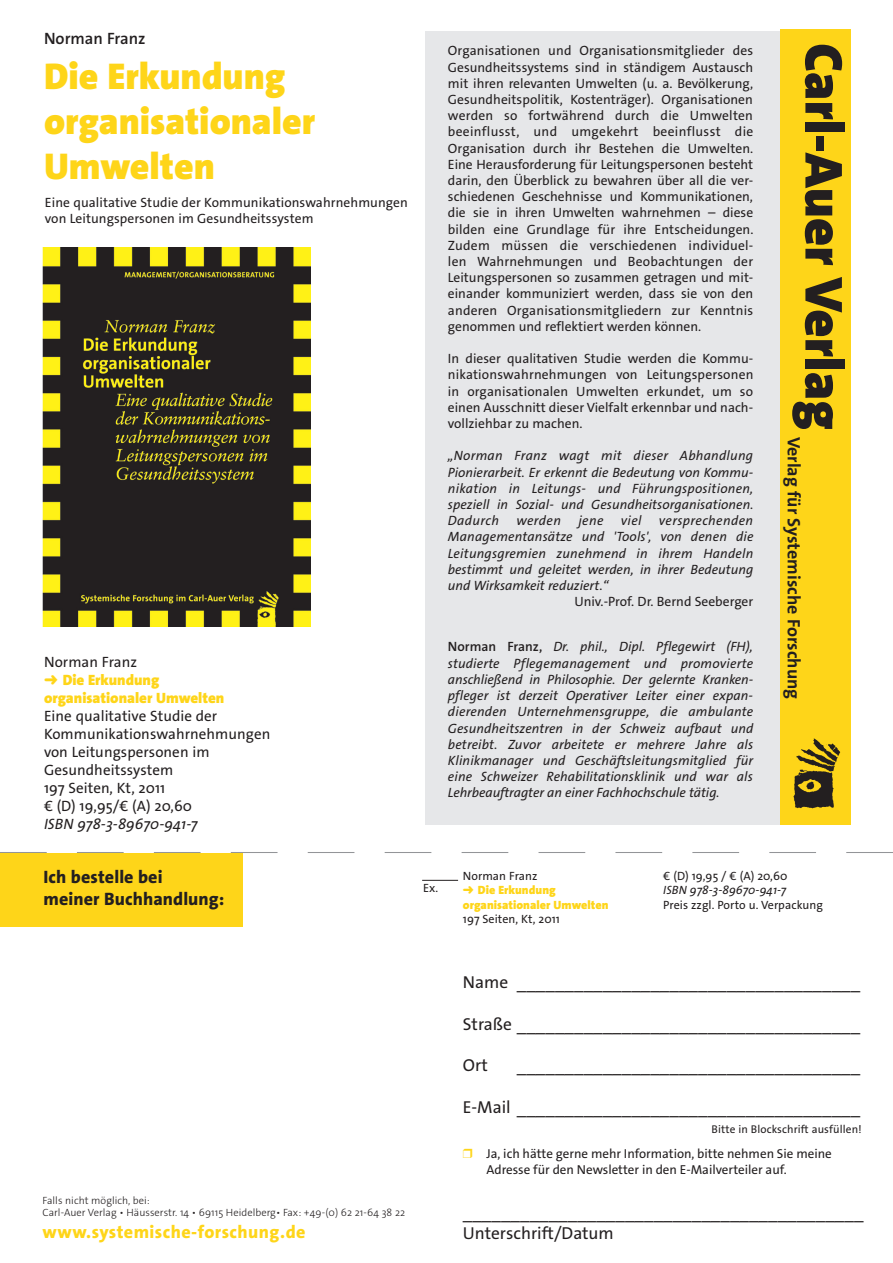
<style>
.page{position:relative;width:893px;height:1263px;background:#fff}
.page>*{position:absolute;margin:0;border:0;box-sizing:border-box;transform-origin:0 0}
.t1{font:900 54px "The Sans Os F";color:#231f20}
.t2{font:900 37.5px/45px "The Sans Os F";color:#fed519}
.t3{font:800 18px/21.6px "The Sans Os F";letter-spacing:.005em;color:#231f20}
.t4{font:700 18px "The Sans Os F";color:#231f20}
.t5{font:800 18px "The Sans Os F";letter-spacing:.025em;color:#fed519}
.t6{font:17.4px/20.9px "The Sans Os F";color:#231f20}
.t7{font:600 16.5px "The Sans Os F";color:#231f20}
.t8{font:15px/18px "The Sans Os F";letter-spacing:.005em;color:#231f20}
.t9{font:900 15px/18px "The Sans Os F";color:#fed519}
.t10{font:italic 15px "The Sans Os F";letter-spacing:.005em;color:#231f20}
.t11{font:13.5px/16.2px "The Sans Os F";color:#231f20;text-align:justify}
.t12{font:italic 13.5px/16.2px "The Sans Os F";color:#231f20;text-align:justify}
.t13{font:13.05px/15.6px "The Sans Os F";color:#231f20}
.t14{font:12px "The Sans Os F";letter-spacing:.005em;color:#231f20}
.t15{font:900 12px/14.4px "The Sans Os F";letter-spacing:.005em;color:#fed519}
.t16{font:italic 12px "The Sans Os F";letter-spacing:.005em;color:#231f20}
.t17{font:11.25px "The Sans Os F";letter-spacing:.01em;color:#231f20}
.t18{font:300 10.5px/12.6px "The Sans Os F";letter-spacing:.005em;color:#231f20}
.s1{font-weight:400;color:#231f20}
.s2{font-weight:600;font-style:normal}
</style>
<div class="page">
<div style="left:425px;top:32px;width:425px;height:793px;background:#e6e7e9"></div>
<div style="left:780px;top:30px;width:70px;height:795px;background:#fed519"></div>
<img style="left:43px;top:248px;width:268px;height:379px">
<svg style="left:0;top:852px;width:893px;height:1px"></svg>
<img style="left:793px;top:738px;width:48px;height:71px">
<hr style="left:422px;top:880px;width:36px;height:1px;background:#231f20">
<div style="left:0;top:853px;width:242px;height:74px;background:#fed519"></div>
<p class="t7" style="left:44px;top:28px;width:103px">Norman Franz</p>
<h2 class="t2" style="left:44px;top:54px;width:273px">Die Erkundung organisationaler<br>Umwelten</h2>
<p class="t11" style="left:45px;top:195px;width:364px">Eine qualitative Studie der Kommunikationswahrnehmungen von Leitungspersonen im Gesundheitssystem</p>
<p class="t9" style="left:44px;top:653px;width:182px"><span class="s1">Norman Franz<br></span>➜ Die Erkundung organisationaler Umwelten</p>
<p class="t8" style="left:44px;top:707px;width:228px">Eine qualitative Studie der<br>Kommunikationswahrnehmungen von Leitungspersonen im<br>Gesundheitssystem<br>197 Seiten, Kt, 2011<br>€ (D) 19,95/€ (A) 20,60</p>
<p class="t10" style="left:44px;top:814px;width:155px">ISBN 978-3-89670-941-7</p>
<h3 class="t3" style="left:44px;top:866px;width:182px">Ich bestelle bei<br>meiner Buchhandlung:</h3>
<p class="t11" style="left:448px;top:43px;width:307px">Organisationen und Organisationsmitglieder des Gesundheitssystems sind in ständigem Austausch mit ihren relevanten Umwelten (u. a. Bevölkerung, Gesundheitspolitik, Kostenträger). Organisationen werden so fortwährend durch die Umwelten beeinflusst, und umgekehrt beeinflusst die Organisation durch ihr Bestehen die Umwelten.<br>Eine Herausforderung für Leitungspersonen besteht darin, den Überblick zu bewahren über all die ver&shy;schiedenen Geschehnisse und Kommunikationen, die sie in ihren Umwelten wahrnehmen – diese bilden eine Grundlage für ihre Entscheidungen.<br>Zudem müssen die verschiedenen individuel&shy;len Wahrnehmungen und Beobachtungen der Leitungspersonen so zusammen getragen und mit&shy;einander kommuniziert werden, dass sie von den anderen Organisationsmitgliedern zur Kenntnis genommen und reflektiert werden können.</p>
<p class="t11" style="left:448px;top:351px;width:307px">In dieser qualitativen Studie werden die Kommu&shy;nikationswahrnehmungen von Leitungspersonen in organisationalen Umwelten erkundet, um so einen Ausschnitt dieser Vielfalt erkennbar und nach&shy;vollziehbar zu machen.</p>
<p class="t12" style="left:448px;top:448px;width:307px">„Norman Franz wagt mit dieser Abhandlung Pionierarbeit. Er erkennt die Bedeutung von Kommu&shy;nikation in Leitungs- und Führungspositionen, speziell in Sozial- und Gesundheitsorganisationen.<br>Dadurch</p>
<p class="t12" style="left:448px;top:513px;width:307px;text-indent:211px">versprechenden Managementansätze und 'Tools', von denen die Leitungsgremien zunehmend in ihrem Handeln bestimmt und geleitet werden, in ihrer Bedeutung und Wirksamkeit reduziert.“</p>
<p class="t11" style="left:574px;top:594px;width:180px">Univ.-Prof. Dr. Bernd Seeberger</p>
<p class="t12" style="left:516px;top:513px;width:46px">werden</p>
<p class="t12" style="left:578px;top:513px;width:27px">jene</p>
<p class="t12" style="left:621px;top:513px;width:22px">viel</p>
<p class="t12" style="left:448px;top:639px;width:307px"><span class="s2">Norman Franz,</span> Dr. phil., Dipl. Pflegewirt (FH), studierte Pflegemanagement und promovierte anschließend in Philosophie. Der gelernte Kranken&shy;pfleger ist derzeit Operativer Leiter einer expan&shy;dierenden Unternehmensgruppe, die ambulante Gesundheitszentren in der Schweiz aufbaut und betreibt. Zuvor arbeitete er mehrere Jahre als Klinikmanager und Geschäftsleitungsmitglied für eine Schweizer Rehabilitationsklinik und war als Lehrbeauftragter an einer Fachhochschule tätig.</p>
<h1 class="t1" style="left:858px;top:43px;width:388px;rotate:90deg">Carl-Auer Verlag</h1>
<h3 class="t4" style="left:805px;top:437px;width:264px;rotate:90deg">Verlag für Systemische Forschung</h3>
<p class="t14" style="left:423px;top:880px;width:16px">Ex.</p>
<p class="t15" style="left:463px;top:869px;width:147px"><span class="s1">Norman Franz<br></span>➜ Die Erkundung organisationaler Umwelten</p>
<p class="t14" style="left:463px;top:911px;width:99px">197 Seiten, Kt, 2011</p>
<p class="t14" style="left:663px;top:868px;width:126px">€ (D) 19,95 / € (A) 20,60</p>
<p class="t16" style="left:663px;top:882px;width:124px">ISBN 978-3-89670-941-7</p>
<p class="t14" style="left:663px;top:897px;width:161px">Preis zzgl. Porto u. Verpackung</p>
<p class="t18" style="left:43px;top:1194px;width:364px">Falls nicht möglich, bei:<br>Carl-Auer Verlag • Häusserstr. 14 • 69115 Heidelberg• Fax: +49-(0) 62 21-64 38 22</p>
<h3 class="t5" style="left:43px;top:1220px;width:264px">www.systemische-forschung.de</h3>
<p class="t6" style="left:463px;top:972px;width:399px">Name ____________________________________</p>
<p class="t6" style="left:463px;top:1013px;width:399px">Straße ____________________________________</p>
<p class="t6" style="left:463px;top:1055px;width:27px">Ort</p>
<p class="t6" style="left:517px;top:1055px;width:345px">____________________________________</p>
<p class="t6" style="left:463px;top:1097px;width:399px">E-Mail ____________________________________</p>
<p class="t13" style="left:486px;top:1146px;width:347px">Ja, ich hätte gerne mehr Information, bitte nehmen Sie meine<br>Adresse für den Newsletter in den E-Mailverteiler auf.</p>
<p class="t17" style="left:712px;top:1122px;width:152px">Bitte in Blockschrift ausfüllen!</p>
<p class="t6" style="left:463px;top:1202px;width:402px">__________________________________________<br>Unterschrift/Datum</p>
</div>
